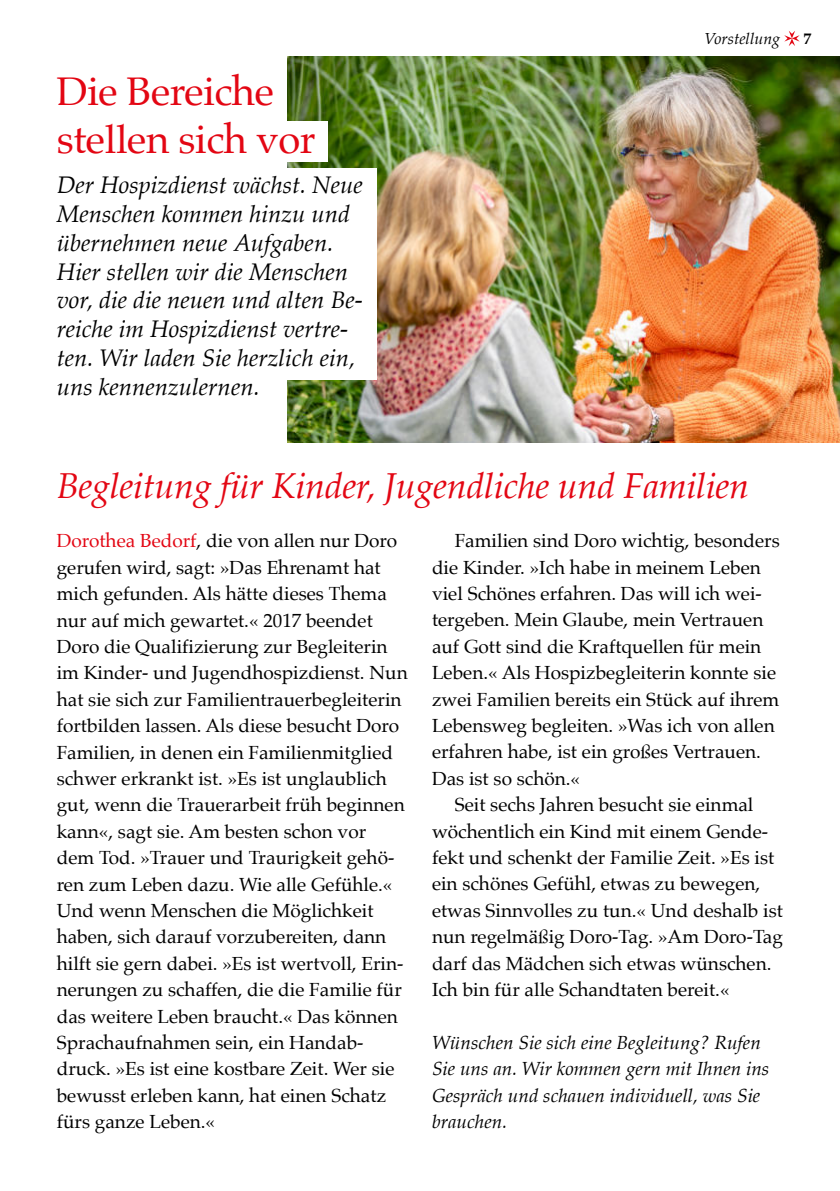
<style>
.page{position:relative;width:840px;height:1191px;background:#fff}
.page>*{position:absolute;margin:0;border:0;box-sizing:border-box;transform-origin:0 0}
.t1{font:40px/48px "Palatino";letter-spacing:-.01em;color:#e30613}
.t2{font:italic 36px "Palatino";letter-spacing:-.01em;color:#e30613}
.t3{font:italic 24px/28.8px "Palatino";color:#000}
.t4{font:19px/26.4px "Palatino";color:#000}
.t5{font:italic 19px/26.4px "Palatino";color:#000}
.t6{font:italic 16px "Palatino";color:#000}
.t7{font:700 16px "Palatino";color:#000}
.s1{color:#e30613}
</style>
<div class="page">
<img style="left:287px;top:57px;width:552px;height:386px">
<div style="left:204px;top:121px;width:124px;height:41px;background:#fff"></div>
<div style="left:57px;top:169px;width:319px;height:211px;background:#fff"></div>
<svg style="left:784px;top:31px;width:15px;height:15px"></svg>
<h1 class="t1" style="left:57px;top:71px;width:260px">Die Bereiche stellen sich vor</h1>
<p class="t3" style="left:57px;top:173px;width:307px">Der Hospizdienst wächst. Neue<br>Menschen kommen hinzu und übernehmen neue Aufgaben.<br>Hier stellen wir die Menschen vor, die die neuen und alten Be&shy;reiche im Hospizdienst vertre&shy;ten. Wir laden Sie herzlich ein, uns kennenzulernen.</p>
<p class="t6" style="left:703px;top:31px;width:78px">Vorstellung</p>
<p class="t7" style="left:803px;top:32px;width:9px">7</p>
<h2 class="t2" style="left:57px;top:470px;width:693px">Begleitung für Kinder, Jugendliche und Familien</h2>
<p class="t4" style="left:57px;top:529px;width:352px"><span class="s1">Dorothea Bedorf</span>, die von allen nur Doro gerufen wird, sagt: »Das Ehrenamt hat mich gefunden. Als hätte dieses Thema nur auf mich gewartet.« 2017 beendet Doro die Qualifizierung zur Begleiterin im Kinder- und Jugendhospizdienst. Nun hat sie sich zur Familientrauerbegleiterin fortbilden lassen. Als diese besucht Doro Familien, in denen ein Familienmitglied schwer erkrankt ist. »Es ist unglaublich gut, wenn die Trauerarbeit früh beginnen kann«, sagt sie. Am besten schon vor dem Tod. »Trauer und Traurigkeit gehö&shy;ren zum Leben dazu. Wie alle Gefühle.« Und wenn Menschen die Möglichkeit haben, sich darauf vorzubereiten, dann hilft sie gern dabei. »Es ist wertvoll, Erin&shy;nerungen zu schaffen, die die Familie für das weitere Leben braucht.« Das können Sprachaufnahmen sein, ein Handab&shy;druck. »Es ist eine kostbare Zeit. Wer sie bewusst erleben kann, hat einen Schatz fürs ganze Leben.«</p>
<p class="t4" style="left:432px;top:529px;width:349px;text-indent:23px">Familien sind Doro wichtig, besonders die Kinder. »Ich habe in meinem Leben viel Schönes erfahren. Das will ich wei&shy;tergeben. Mein Glaube, mein Vertrauen auf Gott sind die Kraftquellen für mein Leben.« Als Hospizbegleiterin konnte sie zwei Familien bereits ein Stück auf ihrem Lebensweg begleiten. »Was ich von allen erfahren habe, ist ein großes Vertrauen.<br>Das ist so schön.«</p>
<p class="t4" style="left:432px;top:793px;width:352px;text-indent:23px">Seit sechs Jahren besucht sie einmal wöchentlich ein Kind mit einem Gende&shy;fekt und schenkt der Familie Zeit. »Es ist ein schönes Gefühl, etwas zu bewegen, etwas Sinnvolles zu tun.« Und deshalb ist nun regelmäßig Doro-Tag. »Am Doro-Tag darf das Mädchen sich etwas wünschen.<br>Ich bin für alle Schandtaten bereit.«</p>
<p class="t5" style="left:432px;top:1030px;width:338px">Wünschen Sie sich eine Begleitung? Rufen Sie uns an. Wir kommen gern mit Ihnen ins Gespräch und schauen individuell, was Sie brauchen.</p>
</div>
